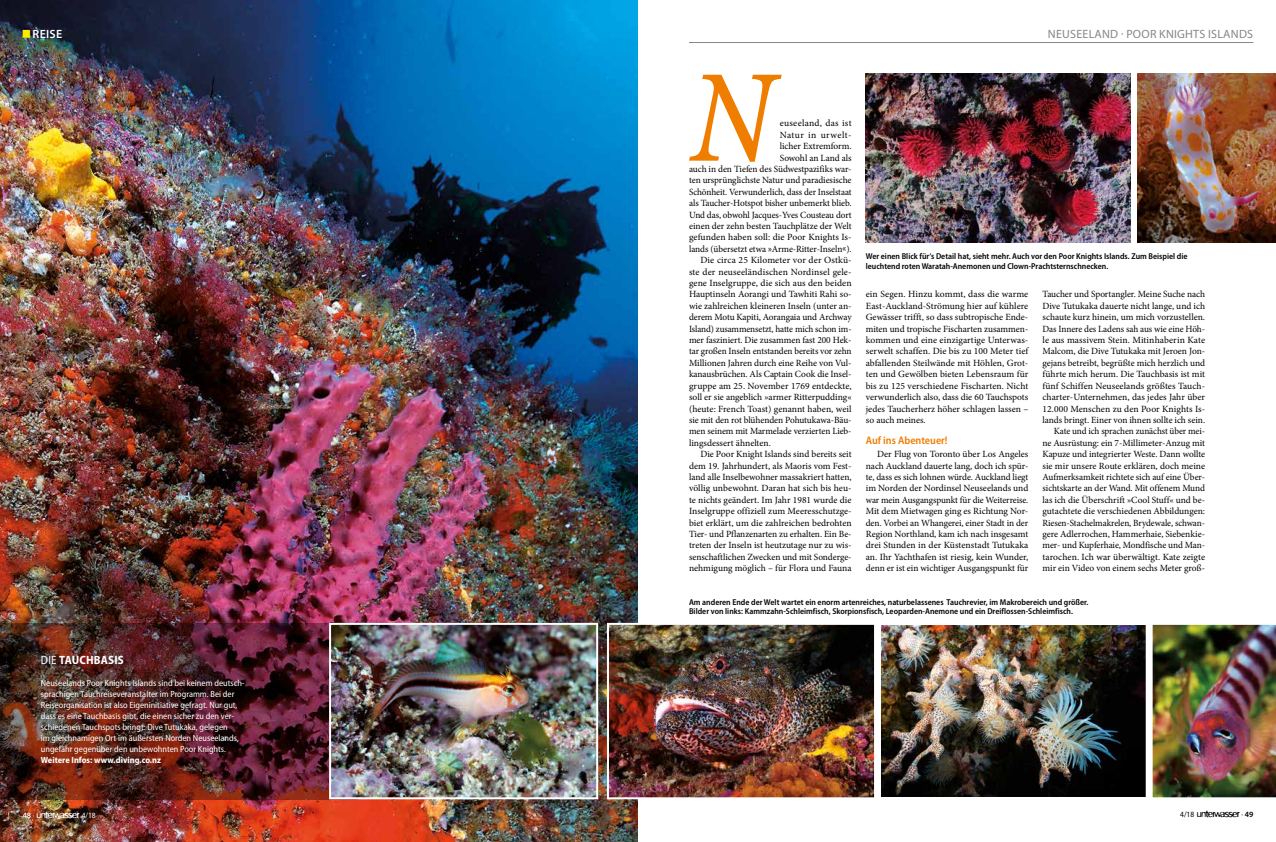
<style>
.page{position:relative;width:1276px;height:842px;background:#fff}
.page>*{position:absolute;margin:0;border:0;box-sizing:border-box;transform-origin:0 0}
.t1{font:133.8px "Minion Pro Cn It Capt";color:#ef7d00}
.t2{font:12px "Myriad Pro";letter-spacing:.02em;color:#878787}
.t3{font:700 semi-condensed 12px "Myriad Pro";letter-spacing:.015em;color:#fff}
.t4{font:600 12px "Myriad Pro";letter-spacing:.02em;color:#fff}
.t5{font:600 semi-condensed 11px "Myriad Pro";color:#ef7d00}
.t6{font:9.5px/11.4px "Minion Pro";letter-spacing:-.005em;color:#000;text-align:justify}
.t7{font:9.5px "Minion Pro";letter-spacing:.025em;color:#000}
.t8{font:9.5px "Minion Pro";letter-spacing:.04em;color:#000}
.t9{font:semi-condensed 9px/11px "Myriad Pro";color:#fff}
.t10{font:700 semi-condensed 9px "Myriad Pro";color:#fff}
.t11{font:600 semi-condensed 8.5px/9.6px "Myriad Pro";color:#000}
.t12{font:semi-condensed 8px "Myriad Pro";color:#fff}
.t13{font:semi-condensed 8px "Myriad Pro";color:#000}
.s1{font-family:"Myriad Pro";font-stretch:semi-condensed}
.s2{font-weight:400}
.s3{font-weight:600;font-stretch:normal}
.s4{font-family:"Unterwasser";font-stretch:normal;font-size:8.5px}
</style>
<div class="page">
<hr style="left:689px;top:42px;width:564px;height:1px;background:#878787">
<img style="left:0;top:0;width:638px;height:842px">
<img style="left:0;top:623px;width:329px;height:176px">
<img style="left:332px;top:626px;width:263px;height:170px">
<div style="left:329px;top:623px;width:269px;height:176px;border:2px solid #fff"></div>
<img style="left:1152px;top:624px;width:124px;height:174px">
<img style="left:881px;top:626px;width:264px;height:170px">
<div style="left:878px;top:623px;width:270px;height:176px;border:2px solid #fff"></div>
<img style="left:610px;top:626px;width:263px;height:170px">
<div style="left:607px;top:623px;width:269px;height:176px;border:2px solid #fff"></div>
<img style="left:1137px;top:73px;width:139px;height:170px">
<img style="left:866px;top:73px;width:265px;height:170px">
<svg style="left:23px;top:30px;width:7px;height:8px"></svg>
<p class="t4" style="left:33px;top:28px;width:31px">REISE</p>
<p class="t2" style="left:1048px;top:28px;width:207px">NEUSEELAND · POOR KNIGHTS ISLANDS</p>
<h1 class="t1" style="left:689px;top:38px;width:85px">N</h1>
<p class="t7" style="left:780px;top:117px;width:73px">euseeland, das ist</p>
<p class="t8" style="left:780px;top:128px;width:73px">Natur in urwelt-</p>
<p class="t6" style="left:780px;top:141px;width:73px">licher Extremform.</p>
<p class="t6" style="left:780px;top:152px;width:73px">Sowohl an Land als</p>
<p class="t6" style="left:689px;top:163px;width:164px">auch in den Tiefen des Südwestpazifiks war-</p>
<p class="t6" style="left:689px;top:175px;width:164px">ten ursprünglichste Natur und paradiesische</p>
<p class="t6" style="left:689px;top:186px;width:164px">Schönheit. Verwunderlich, dass der Inselstaat</p>
<p class="t6" style="left:689px;top:198px;width:164px">als Taucher-Hotspot bisher unbemerkt blieb.</p>
<p class="t6" style="left:689px;top:209px;width:164px">Und das, obwohl Jacques-Yves Cousteau dort</p>
<p class="t6" style="left:689px;top:220px;width:164px">einen der zehn besten Tauchplätze der Welt</p>
<p class="t6" style="left:689px;top:232px;width:164px">gefunden haben soll: die Poor Knights Is-</p>
<p class="t6" style="left:689px;top:243px;width:164px">lands (übersetzt etwa <span class="s1">»</span>Arme-Ritter-Inseln<span class="s1">«</span>).</p>
<p class="t6" style="left:700px;top:255px;width:153px">Die circa 25 Kilometer vor der Ostkü-</p>
<p class="t6" style="left:689px;top:266px;width:164px">ste der neuseeländischen Nordinsel gele-</p>
<p class="t6" style="left:689px;top:277px;width:164px">gene Inselgruppe, die sich aus den beiden</p>
<p class="t6" style="left:689px;top:289px;width:164px">Hauptinseln Aorangi und Tawhiti Rahi so-</p>
<p class="t6" style="left:689px;top:300px;width:164px">wie zahlreichen kleineren Inseln (unter an-</p>
<p class="t6" style="left:689px;top:312px;width:164px">derem Motu Kapiti, Aorangaia und Archway</p>
<p class="t6" style="left:689px;top:323px;width:164px">Island) zusammensetzt, hatte mich schon im-</p>
<p class="t6" style="left:689px;top:334px;width:164px">mer fasziniert. Die zusammen fast 200 Hek-</p>
<p class="t6" style="left:689px;top:346px;width:164px">tar großen Inseln entstanden bereits vor zehn</p>
<p class="t6" style="left:689px;top:357px;width:164px">Millionen Jahren durch eine Reihe von Vul-</p>
<p class="t6" style="left:689px;top:369px;width:164px">kanausbrüchen. Als Captain Cook die Insel-</p>
<p class="t6" style="left:689px;top:380px;width:164px">gruppe am 25. November 1769 entdeckte,</p>
<p class="t6" style="left:689px;top:391px;width:164px">soll er sie angeblich »armer Ritterpudding«</p>
<p class="t6" style="left:689px;top:403px;width:164px">(heute: French Toast) genannt haben, weil</p>
<p class="t6" style="left:689px;top:414px;width:164px">sie mit den rot blühenden Pohutukawa-Bäu-</p>
<p class="t6" style="left:689px;top:426px;width:164px">men seinem mit Marmelade verzierten Lieb-</p>
<p class="t6" style="left:689px;top:437px;width:83px">lingsdessert ähnelten.</p>
<p class="t6" style="left:700px;top:448px;width:153px">Die Poor Knight Islands sind bereits seit</p>
<p class="t6" style="left:689px;top:460px;width:164px">dem 19. Jahrhundert, als Maoris vom Fest-</p>
<p class="t6" style="left:689px;top:471px;width:164px">land alle Inselbewohner massakriert hatten,</p>
<p class="t6" style="left:689px;top:483px;width:164px">völlig unbewohnt. Daran hat sich bis heu-</p>
<p class="t6" style="left:689px;top:494px;width:164px">te nichts geändert. Im Jahr 1981 wurde die</p>
<p class="t6" style="left:689px;top:505px;width:164px">Inselgruppe offiziell zum Meeresschutzge-</p>
<p class="t6" style="left:689px;top:517px;width:164px">biet erklärt, um die zahlreichen bedrohten</p>
<p class="t6" style="left:689px;top:528px;width:164px">Tier- und Pflanzenarten zu erhalten. Ein Be-</p>
<p class="t6" style="left:689px;top:540px;width:164px">treten der Inseln ist heutzutage nur zu wis-</p>
<p class="t6" style="left:689px;top:551px;width:164px">senschaftlichen Zwecken und mit Sonderge-</p>
<p class="t6" style="left:689px;top:562px;width:164px">nehmigung möglich – für Flora und Fauna</p>
<p class="t11" style="left:866px;top:251px;width:323px">Wer einen Blick für‘s Detail hat, sieht mehr. Auch vor den Poor Knights Islands. Zum Beispiel die leuchtend roten Waratah-Anemonen und Clown-Prachtsternschnecken.</p>
<p class="t6" style="left:866px;top:289px;width:164px">ein Segen. Hinzu kommt, dass die warme East-Auckland-Strömung hier auf kühlere Gewässer trifft, so dass subtropische Ende&shy;miten und tropische Fischarten zusammen&shy;kommen und eine einzigartige Unterwas&shy;serwelt schaffen. Die bis zu 100 Meter tief abfallenden Steilwände mit Höhlen, Grot&shy;ten und Gewölben bieten Lebensraum für bis zu 125 verschiedene Fischarten. Nicht verwunderlich also, dass die 60 Tauchspots jedes Taucherherz höher schlagen lassen – so auch meines.</p>
<p class="t5" style="left:866px;top:434px;width:83px">Auf ins Abenteuer!</p>
<p class="t6" style="left:866px;top:448px;width:164px;text-indent:11px">Der Flug von Toronto über Los Angeles nach Auckland dauerte lang, doch ich spür&shy;te, dass es sich lohnen würde. Auckland liegt im Norden der Nordinsel Neuseelands und war mein Ausgangspunkt für die Weiterreise.<br>Mit dem Mietwagen ging es Richtung Nor&shy;den. Vorbei an Whangerei, einer Stadt in der Region Northland, kam ich nach insgesamt drei Stunden in der Küstenstadt Tutukaka an. Ihr Yachthafen ist riesig, kein Wunder, denn er ist ein wichtiger Ausgangspunkt für</p>
<p class="t6" style="left:1042px;top:289px;width:164px;text-align:right">Taucher und Sportangler. Meine Suche nach Dive Tutukaka dauerte nicht lange, und ich schaute kurz hinein, um mich vorzustellen.<br>Das Innere des Ladens sah aus wie eine Höh&shy;le aus massivem Stein. Mitinhaberin Kate Malcom, die Dive Tutukaka mit Jeroen Jon&shy;gejans betreibt, begrüßte mich herzlich und führte mich herum. Die Tauchbasis ist mit fünf Schiffen Neuseelands größtes Tauch&shy;charter-Unternehmen, das jedes Jahr über 12.000 Menschen zu den Poor Knights Is&shy;lands bringt. Einer von ihnen sollte ich sein.<br>Kate und ich sprachen zunächst über mei&shy;ne Ausrüstung: ein 7-Millimeter-Anzug mit Kapuze und integrierter Weste. Dann wollte sie mir unsere Route erklären, doch meine Aufmerksamkeit richtete sich auf eine Über&shy;sichtskarte an der Wand. Mit offenem Mund las ich die Überschrift »Cool Stuff« und be&shy;gutachtete die verschiedenen Abbildungen:<br>Riesen-Stachelmakrelen, Brydewale, schwan&shy;gere Adlerrochen, Hammerhaie, Siebenkie&shy;mer- und Kupferhaie, Mondfische und Man&shy;tarochen. Ich war überwältigt. Kate zeigte mir ein Video von einem sechs Meter groß-</p>
<p class="t3" style="left:41px;top:653px;width:84px"><span class="s2">DIE</span> TAUCHBASIS</p>
<p class="t9" style="left:41px;top:678px;width:205px">Neuseelands Poor Knights Islands sind bei keinem deutsch&shy;sprachigen Tauchreiseveranstalter im Programm. Bei der Reiseorganisation ist also Eigeninitiative gefragt. Nur gut, dass es eine Tauchbasis gibt, die einen sicher zu den ver&shy;schiedenen Tauchspots bringt: Dive Tutukaka, gelegen<br>im gleichnamigen Ort im äußersten Norden Neuseelands, ungefähr gegenüber den unbewohnten Poor Knights.</p>
<p class="t10" style="left:41px;top:755px;width:122px">Weitere Infos: www.diving.co.nz</p>
<p class="t11" style="left:689px;top:597px;width:401px">Am anderen Ende der Welt wartet ein enorm artenreiches, naturbelassenes Tauchrevier, im Makrobereich und größer.<br>Bilder von links: Kammzahn-Schleimfisch, Skorpionsfisch, Leoparden-Anemone und ein Dreiflossen-Schleimfisch.</p>
<p class="t12" style="left:23px;top:810px;width:75px"><span class="s3">48</span> · <span class="s4">u</span> 4/18</p>
<p class="t13" style="left:1180px;top:810px;width:75px">4/18 <span class="s4">u</span> · <span class="s3">49</span></p>
</div>
